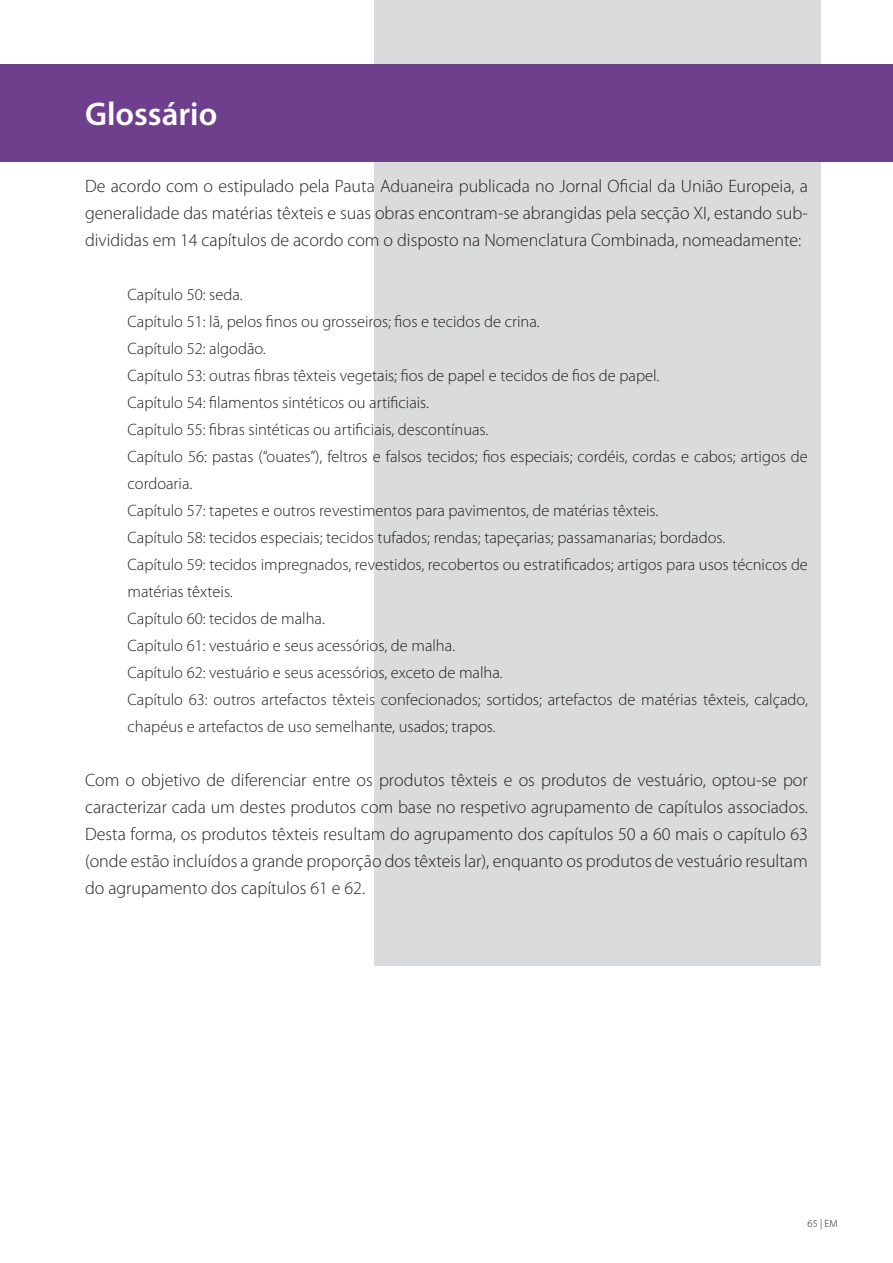
<style>
.page{position:relative;width:893px;height:1263px;background:#fff}
.page>*{position:absolute;margin:0;border:0;box-sizing:border-box;transform-origin:0 0}
.t1{font:600 33px "Myriad Pro";color:#fff}
.t2{font:300 18px/27px "Myriad Pro";color:#231f20;text-align:justify}
.t3{font:300 16.5px/27px "Myriad Pro";color:#231f20}
.t4{font:300 10.5px "Myriad Pro";color:#231f20}
</style>
<div class="page">
<div style="left:374px;top:0;width:447px;height:966px;background:#dadbdc"></div>
<div style="left:0;top:64px;width:893px;height:98px;background:#6d3f8d"></div>
<h1 class="t1" style="left:85px;top:93px;width:134px">Glossário</h1>
<p class="t2" style="left:85px;top:173px;width:724px">De acordo com o estipulado pela Pauta Aduaneira publicada no Jornal Oficial da União Europeia, a generalidade das matérias têxteis e suas obras encontram-se abrangidas pela secção XI, estando sub&shy;divididas em 14 capítulos de acordo com o disposto na Nomenclatura Combinada, nomeadamente:</p>
<p class="t3" style="left:128px;top:281px;width:682px">Capítulo 50: seda.<br>Capítulo 51: lã, pelos finos ou grosseiros; fios e tecidos de crina.<br>Capítulo 52: algodão.<br>Capítulo 53: outras fibras têxteis vegetais; fios de papel e tecidos de fios de papel.<br>Capítulo 54: filamentos sintéticos ou artificiais.<br>Capítulo 55: fibras sintéticas ou artificiais, descontínuas.<br>Capítulo 56: pastas (“ouates”), feltros e falsos tecidos; fios especiais; cordéis, cordas e cabos; artigos de cordoaria.<br>Capítulo 57: tapetes e outros revestimentos para pavimentos, de matérias têxteis.<br>Capítulo 58: tecidos especiais; tecidos tufados; rendas; tapeçarias; passamanarias; bordados.<br>Capítulo 59: tecidos impregnados, revestidos, recobertos ou estratificados; artigos para usos técnicos de matérias têxteis.<br>Capítulo 60: tecidos de malha.<br>Capítulo 61: vestuário e seus acessórios, de malha.<br>Capítulo 62: vestuário e seus acessórios, exceto de malha.<br>Capítulo 63: outros artefactos têxteis confecionados; sortidos; artefactos de matérias têxteis, calçado, chapéus e artefactos de uso semelhante, usados; trapos.</p>
<p class="t2" style="left:85px;top:767px;width:724px">Com o objetivo de diferenciar entre os produtos têxteis e os produtos de vestuário, optou-se por caracterizar cada um destes produtos com base no respetivo agrupamento de capítulos associados.<br>Desta forma, os produtos têxteis resultam do agrupamento dos capítulos 50 a 60 mais o capítulo 63 (onde estão incluídos a grande proporção dos têxteis lar), enquanto os produtos de vestuário resultam do agrupamento dos capítulos 61 e 62.</p>
<p class="t4" style="left:808px;top:1218px;width:32px">65 | EM</p>
</div>
